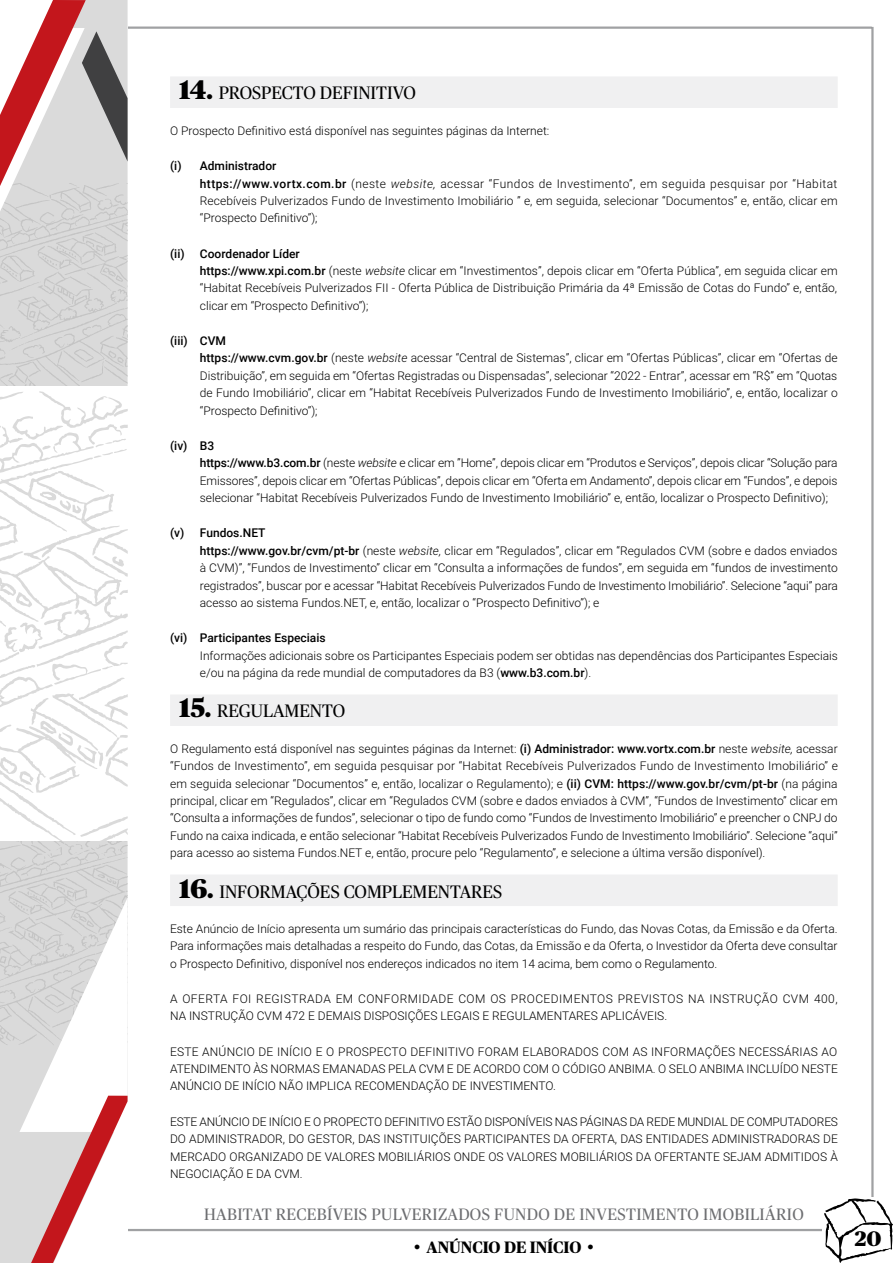
<style>
.page{position:relative;width:893px;height:1263px;background:#fff}
.page>*{position:absolute;margin:0;border:0;box-sizing:border-box;transform-origin:0 0}
.t1{font:900 21px "Publico";color:#000}
.t2{font:18px "Publico";color:#000}
.t3{font:16.5px "Publico";letter-spacing:.02em;color:#6d6e71}
.t4{font:700 16.5px "Publico";color:#000}
.t5{font:300 12px/17.4px "Roboto";color:#000}
.t6{font:300 12px/17.4px "Roboto";letter-spacing:.025em;color:#000}
.t7{font:500 12px "Roboto";color:#000}
.s1{font-weight:900;font-size:27px}
.s2{font-weight:500}
.s3{font-style:italic}
.s4{font-weight:900;font-size:18px}
</style>
<div class="page">
<hr style="left:871px;top:27px;width:3px;height:1181px;background:#6d6e71">
<hr style="left:0;top:1229px;width:844px;height:2px;background:#6d6e71">
<div style="left:822px;top:1198px;width:71px;height:65px;background:#fff"></div>
<hr style="left:60px;top:27px;width:812px;height:2px;background:#6d6e71">
<svg style="left:824px;top:1198px;width:69px;height:65px"></svg>
<svg style="left:0;top:0;width:128px;height:1263px"></svg>
<div style="left:170px;top:76px;width:668px;height:32px;background:#f0f0f1"></div>
<div style="left:170px;top:694px;width:668px;height:32px;background:#f0f0f1"></div>
<div style="left:170px;top:874px;width:668px;height:32px;background:#f0f0f1"></div>
<h2 class="t2" style="left:179px;top:83px;width:238px"><span class="s1">14.</span> PROSPECTO DEFINITIVO</h2>
<p class="t5" style="left:170px;top:121px;width:381px">O Prospecto Definitivo está disponível nas seguintes páginas da Internet:</p>
<p class="t5" style="left:200px;top:157px;width:639px;text-indent:-30px"><span class="s2">(i) Administrador<br>https://www.vortx.com.br</span> (neste <span class="s3">website,</span> acessar “Fundos de Investimento”, em seguida pesquisar por “Habitat Recebíveis Pulverizados Fundo de Investimento Imobiliário ” e, em seguida, selecionar “Documentos” e, então, clicar em “Prospecto Definitivo”);</p>
<p class="t5" style="left:200px;top:244px;width:639px;text-indent:-30px"><span class="s2">(ii) Coordenador Líder<br>https://www.xpi.com.br</span> (neste <span class="s3">website</span> clicar em “Investimentos”, depois clicar em “Oferta Pública”, em seguida clicar em “Habitat Recebíveis Pulverizados FII - Oferta Pública de Distribuição Primária da 4ª Emissão de Cotas do Fundo” e, então, clicar em “Prospecto Definitivo”);</p>
<p class="t5" style="left:200px;top:332px;width:639px;text-indent:-30px"><span class="s2">(iii) CVM<br>https://www.cvm.gov.br</span> (neste <span class="s3">website</span> acessar “Central de Sistemas”, clicar em “Ofertas Públicas”, clicar em “Ofertas de Distribuição”, em seguida em “Ofertas Registradas ou Dispensadas”, selecionar “2022 - Entrar”, acessar em “R$” em “Quotas de Fundo Imobiliário”, clicar em “Habitat Recebíveis Pulverizados Fundo de Investimento Imobiliário”, e, então, localizar o “Prospecto Definitivo”);</p>
<p class="t5" style="left:200px;top:436px;width:639px;text-indent:-30px"><span class="s2">(iv) B3<br>https://www.b3.com.br</span> (neste <span class="s3">website</span> e clicar em ”Home”, depois clicar em “Produtos e Serviços”, depois clicar “Solução para Emissores”, depois clicar em “Ofertas Públicas”, depois clicar em “Oferta em Andamento”, depois clicar em “Fundos”, e depois selecionar “Habitat Recebíveis Pulverizados Fundo de Investimento Imobiliário” e, então, localizar o Prospecto Definitivo);</p>
<p class="t5" style="left:200px;top:524px;width:640px;text-indent:-30px"><span class="s2">(v) Fundos.NET<br>https://www.gov.br/cvm/pt-br</span> (neste <span class="s3">website,</span> clicar em “Regulados”, clicar em “Regulados CVM (sobre e dados enviados à CVM)”, “Fundos de Investimento” clicar em “Consulta a informações de fundos”, em seguida em “fundos de investimento registrados”, buscar por e acessar “Habitat Recebíveis Pulverizados Fundo de Investimento Imobiliário”. Selecione “aqui” para acesso ao sistema Fundos.NET, e, então, localizar o “Prospecto Definitivo”); e</p>
<p class="t7" style="left:170px;top:630px;width:157px">(vi) Participantes Especiais</p>
<p class="t5" style="left:200px;top:646px;width:640px">Informações adicionais sobre os Participantes Especiais podem ser obtidas nas dependências dos Participantes Especiais e/ou na página da rede mundial de computadores da B3 (<span class="s2">www.b3.com.br</span>).</p>
<h2 class="t2" style="left:179px;top:701px;width:168px"><span class="s1">15.</span> REGULAMENTO</h2>
<p class="t5" style="left:170px;top:739px;width:669px;text-align:justify">O Regulamento está disponível nas seguintes páginas da Internet: <span class="s2">(i) Administrador: www.vortx.com.br</span> neste <span class="s3">website,</span> acessar “Fundos de Investimento”, em seguida pesquisar por “Habitat Recebíveis Pulverizados Fundo de Investimento Imobiliário” e em seguida selecionar “Documentos” e, então, localizar o Regulamento); e <span class="s2">(ii) CVM: https://www.gov.br/cvm/pt-br</span> (na página principal, clicar em “Regulados”, clicar em “Regulados CVM (sobre e dados enviados à CVM”, “Fundos de Investimento” clicar em “Consulta a informações de fundos”, selecionar o tipo de fundo como “Fundos de Investimento Imobiliário” e preencher o CNPJ do Fundo na caixa indicada, e então selecionar “Habitat Recebíveis Pulverizados Fundo de Investimento Imobiliário”. Selecione “aqui” para acesso ao sistema Fundos.NET e, então, procure pelo “Regulamento”, e selecione a última versão disponível).</p>
<h2 class="t2" style="left:179px;top:881px;width:325px"><span class="s1">16.</span> INFORMAÇÕES COMPLEMENTARES</h2>
<p class="t5" style="left:170px;top:919px;width:669px;text-align:justify">Este Anúncio de Início apresenta um sumário das principais características do Fundo, das Novas Cotas, da Emissão e da Oferta.<br>Para informações mais detalhadas a respeito do Fundo, das Cotas, da Emissão e da Oferta, o Investidor da Oferta deve consultar o Prospecto Definitivo, disponível nos endereços indicados no item 14 acima, bem como o Regulamento.</p>
<p class="t6" style="left:170px;top:989px;width:669px">A OFERTA FOI REGISTRADA EM CONFORMIDADE COM OS PROCEDIMENTOS PREVISTOS NA INSTRUÇÃO CVM 400,<br>NA INSTRUÇÃO CVM 472 E DEMAIS DISPOSIÇÕES LEGAIS E REGULAMENTARES APLICÁVEIS.</p>
<p class="t5" style="left:170px;top:1042px;width:669px;text-align:justify">ESTE ANÚNCIO DE INÍCIO E O PROSPECTO DEFINITIVO FORAM ELABORADOS COM AS INFORMAÇÕES NECESSÁRIAS AO ATENDIMENTO ÀS NORMAS EMANADAS PELA CVM E DE ACORDO COM O CÓDIGO ANBIMA. O SELO ANBIMA INCLUÍDO NESTE ANÚNCIO DE INÍCIO NÃO IMPLICA RECOMENDAÇÃO DE INVESTIMENTO.</p>
<p class="t5" style="left:170px;top:1112px;width:669px;text-align:justify">ESTE ANÚNCIO DE INÍCIO E O PROPECTO DEFINITIVO ESTÃO DISPONÍVEIS NAS PÁGINAS DA REDE MUNDIAL DE COMPUTADORES DO ADMINISTRADOR, DO GESTOR, DAS INSTITUIÇÕES PARTICIPANTES DA OFERTA, DAS ENTIDADES ADMINISTRADORAS DE MERCADO ORGANIZADO DE VALORES MOBILIÁRIOS ONDE OS VALORES MOBILIÁRIOS DA OFERTANTE SEJAM ADMITIDOS À NEGOCIAÇÃO E DA CVM.</p>
<h3 class="t3" style="left:204px;top:1205px;width:601px">HABITAT RECEBÍVEIS PULVERIZADOS FUNDO DE INVESTIMENTO IMOBILIÁRIO</h3>
<h3 class="t4" style="left:414px;top:1238px;width:180px"><span class="s4">•</span> ANÚNCIO DE INÍCIO <span class="s4">•</span></h3>
<h1 class="t1" style="left:855px;top:1227px;width:28px">20</h1>
</div>
